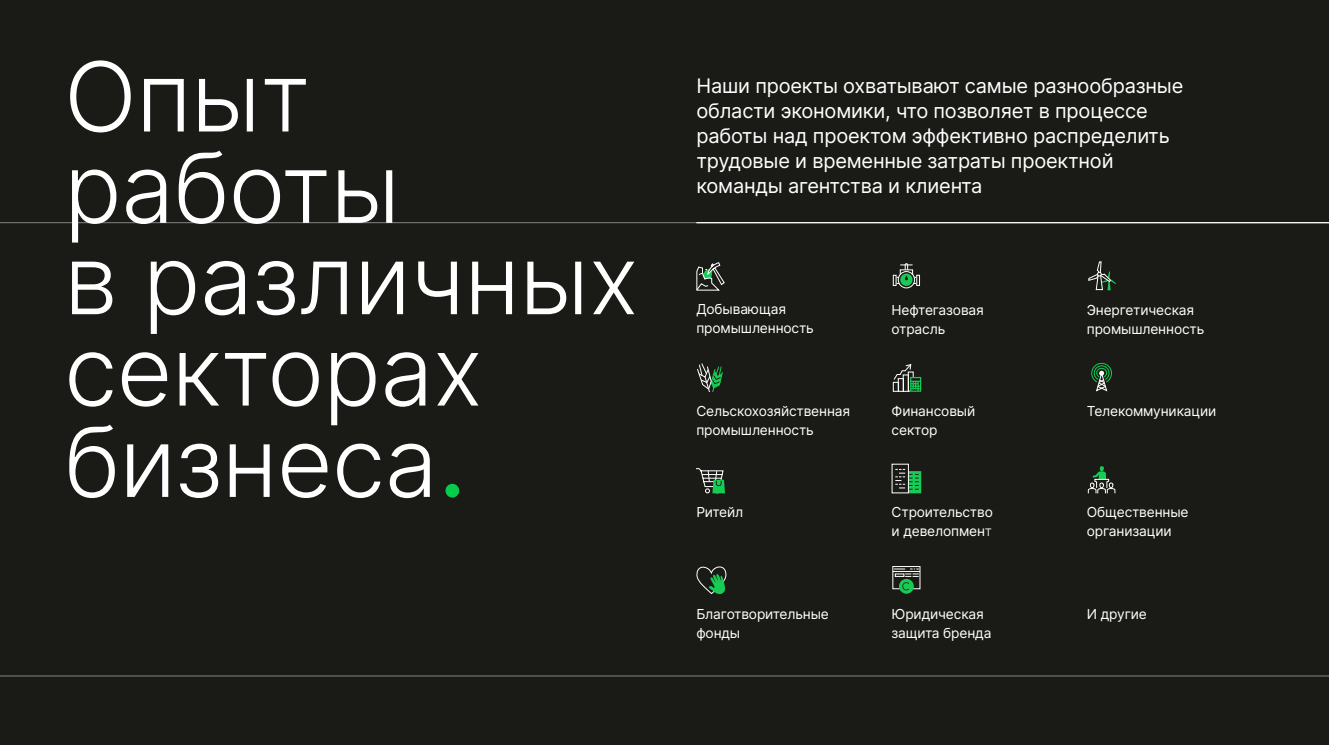
<style>
.page{position:relative;width:1329px;height:745px;background:#fff}
.page>*{position:absolute;margin:0;border:0;box-sizing:border-box;transform-origin:0 0}
.t1{font:300 96.25px/91.2px "Inter";letter-spacing:-.01em;color:#fff}
.t2{font:20px/25px "Inter";letter-spacing:-.01em;color:#fff}
.t3{font:13.75px/18.8px "Inter";letter-spacing:-.01em;color:#fff}
.s1{font-weight:300}
</style>
<div class="page">
<div style="left:0;top:0;width:1329px;height:744px;background:#1a1b16"></div>
<hr style="left:0;top:222px;width:1329px;height:1px;background:#858585">
<hr style="left:696px;top:222px;width:633px;height:1px;background:#fff">
<svg style="left:445px;top:483px;width:14px;height:14px"></svg>
<svg style="left:697px;top:363px;width:26px;height:28px"></svg>
<svg style="left:893px;top:364px;width:28px;height:27px"></svg>
<svg style="left:1091px;top:362px;width:21px;height:29px"></svg>
<svg style="left:895px;top:468px;width:26px;height:25px"></svg>
<svg style="left:696px;top:468px;width:29px;height:25px"></svg>
<svg style="left:1087px;top:466px;width:29px;height:27px"></svg>
<div style="left:899px;top:578px;width:15px;height:15px;background:#17cb55;border-radius:50%"></div>
<svg style="left:892px;top:566px;width:29px;height:25px"></svg>
<svg style="left:697px;top:566px;width:29px;height:28px"></svg>
<svg style="left:1088px;top:261px;width:28px;height:29px"></svg>
<div style="left:898px;top:271px;width:17px;height:17px;border:1px solid #fff;border-radius:50%"></div>
<div style="left:916px;top:274px;width:4px;height:12px;border:1px solid #fff"></div>
<svg style="left:893px;top:263px;width:23px;height:23px"></svg>
<svg style="left:696px;top:262px;width:29px;height:28px"></svg>
<hr style="left:0;top:675px;width:1329px;height:1px;background:#858585">
<h1 class="t1" style="left:64px;top:50px;width:576px">Опыт работы<br>в различных секторах бизнеса</h1>
<h2 class="t2" style="left:696px;top:73px;width:488px">Наши проекты охватывают самые разнообразные области экономики, что позволяет в процессе работы над проектом эффективно распределить трудовые и временныe затраты проектной команды агентства и клиента</h2>
<p class="t3" style="left:696px;top:299px;width:119px">Добывающая промышленность</p>
<p class="t3" style="left:891px;top:300px;width:94px">Нефтегазовая отрасль</p>
<p class="t3" style="left:1087px;top:300px;width:119px">Энергетическая промышленность</p>
<p class="t3" style="left:696px;top:401px;width:155px">Сельскохозяйственная промышленность</p>
<p class="t3" style="left:891px;top:401px;width:85px">Финансовый сектор</p>
<p class="t3" style="left:1087px;top:401px;width:131px">Телекоммуникации</p>
<p class="t3" style="left:696px;top:502px;width:48px">Ритейл</p>
<p class="t3" style="left:1087px;top:502px;width:103px">Общественные организации</p>
<p class="t3" style="left:891px;top:502px;width:103px">Строительство и девелопмен<span class="s1">т</span></p>
<p class="t3" style="left:696px;top:604px;width:134px">Благотворительные фонды</p>
<p class="t3" style="left:891px;top:604px;width:94px">Юридическая</p>
<p class="t3" style="left:1087px;top:604px;width:62px">И другие</p>
<p class="t3" style="left:891px;top:622px;width:101px">защита бренда</p>
</div>
